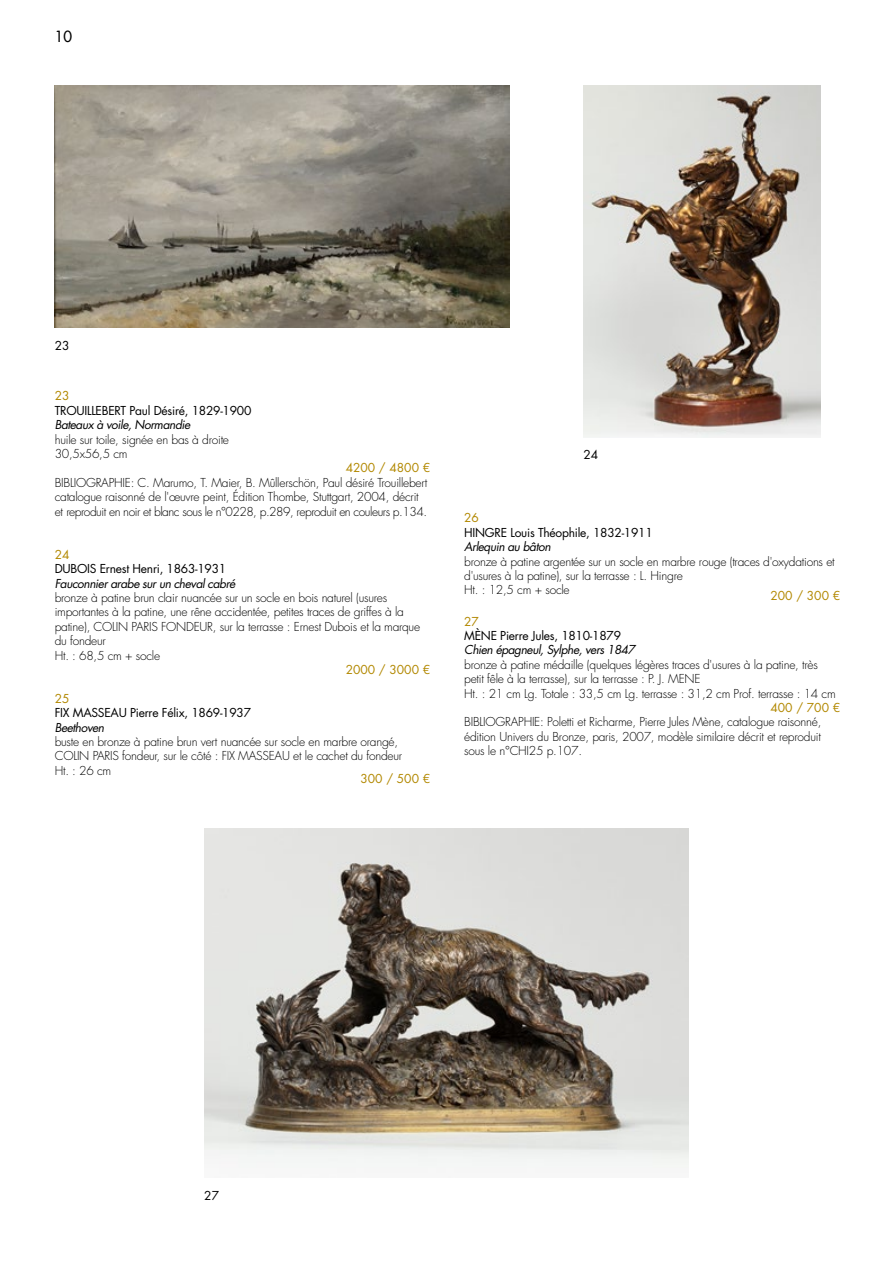
<style>
.page{position:relative;width:893px;height:1263px;background:#fff}
.page>*{position:absolute;margin:0;border:0;box-sizing:border-box;transform-origin:0 0}
.t1{font:500 15px "Futura Std";color:#000}
.t2{font:300 12px/14.4px "Futura Std";letter-spacing:-.02em;color:#000}
.t3{font:12px "Futura Std";letter-spacing:-.02em;color:#000}
.t4{font:italic 12px "Futura Std";letter-spacing:-.04em;color:#000}
.t5{font:12px "Futura Std";color:#b28800}
</style>
<div class="page">
<img style="left:583px;top:85px;width:238px;height:352px">
<img style="left:204px;top:828px;width:485px;height:340px">
<img style="left:55px;top:85px;width:455px;height:243px">
<p class="t1" style="left:55px;top:27px;width:19px">10</p>
<p class="t3" style="left:55px;top:338px;width:16px">23</p>
<p class="t5" style="left:55px;top:388px;width:16px">23</p>
<p class="t3" style="left:55px;top:403px;width:198px">TROUILLEBERT Paul Désiré, 1829-1900</p>
<p class="t4" style="left:55px;top:417px;width:137px">Bateaux à voile, Normandie</p>
<p class="t2" style="left:55px;top:432px;width:176px">huile sur toile, signée en bas à droite<br>30,5x56,5 cm</p>
<p class="t5" style="left:346px;top:460px;width:86px">4200 / 4800 €</p>
<p class="t2" style="left:55px;top:475px;width:374px">BIBLIOGRAPHIE: C. Marumo, T. Maier, B. Mûllerschön, Paul désiré Trouillebert catalogue raisonné de l'œuvre peint, Édition Thombe, Stuttgart, 2004, décrit et reproduit en noir et blanc sous le n°0228, p.289, reproduit en couleurs p.134.</p>
<p class="t5" style="left:55px;top:547px;width:16px">24</p>
<p class="t3" style="left:55px;top:561px;width:173px">DUBOIS Ernest Henri, 1863-1931</p>
<p class="t4" style="left:55px;top:575px;width:182px">Fauconnier arabe sur un cheval cabré</p>
<p class="t2" style="left:55px;top:591px;width:367px">bronze à patine brun clair nuancée sur un socle en bois naturel (usures importantes à la patine, une rêne accidentée, petites traces de griffes à la patine), COLIN PARIS FONDEUR, sur la terrasse : Ernest Dubois et la marque du fondeur<br>Ht. : 68,5 cm + socle</p>
<p class="t5" style="left:346px;top:662px;width:86px">2000 / 3000 €</p>
<p class="t5" style="left:55px;top:691px;width:16px">25</p>
<p class="t3" style="left:55px;top:705px;width:198px">FIX MASSEAU Pierre Félix, 1869-1937</p>
<p class="t4" style="left:55px;top:719px;width:51px">Beethoven</p>
<p class="t2" style="left:55px;top:735px;width:349px">buste en bronze à patine brun vert nuancée sur socle en marbre orangé,<br>COLIN PARIS fondeur, sur le côté : FIX MASSEAU et le cachet du fondeur<br>Ht. : 26 cm</p>
<p class="t5" style="left:360px;top:771px;width:71px">300 / 500 €</p>
<p class="t3" style="left:583px;top:447px;width:16px">24</p>
<p class="t5" style="left:464px;top:510px;width:16px">26</p>
<p class="t3" style="left:464px;top:525px;width:190px">HINGRE Louis Théophile, 1832-1911</p>
<p class="t4" style="left:464px;top:539px;width:88px">Arlequin au bâton</p>
<p class="t2" style="left:464px;top:554px;width:372px">bronze à patine argentée sur un socle en marbre rouge (traces d'oxydations et d'usures à la patine), sur la terrasse : L. Hingre<br>Ht. : 12,5 cm + socle</p>
<p class="t5" style="left:770px;top:588px;width:71px">200 / 300 €</p>
<p class="t5" style="left:464px;top:613px;width:16px">27</p>
<p class="t3" style="left:464px;top:628px;width:158px">MÈNE Pierre Jules, 1810-1879</p>
<p class="t4" style="left:464px;top:642px;width:172px">Chien épagneul, Sylphe, vers 1847</p>
<p class="t2" style="left:464px;top:657px;width:373px">bronze à patine médaille (quelques légères traces d'usures à la patine, très petit fêle à la terrasse), sur la terrasse : P. J. MENE<br>Ht. : 21 cm Lg. Totale : 33,5 cm Lg. terrasse : 31,2 cm Prof. terrasse : 14 cm</p>
<p class="t5" style="left:770px;top:700px;width:71px">400 / 700 €</p>
<p class="t2" style="left:464px;top:715px;width:359px;text-align:justify">BIBLIOGRAPHIE: Poletti et Richarme, Pierre Jules Mène, catalogue raisonné, édition Univers du Bronze, paris, 2007, modèle similaire décrit et reproduit sous le n°CHI25 p.107.</p>
<p class="t3" style="left:204px;top:1188px;width:16px">27</p>
</div>
